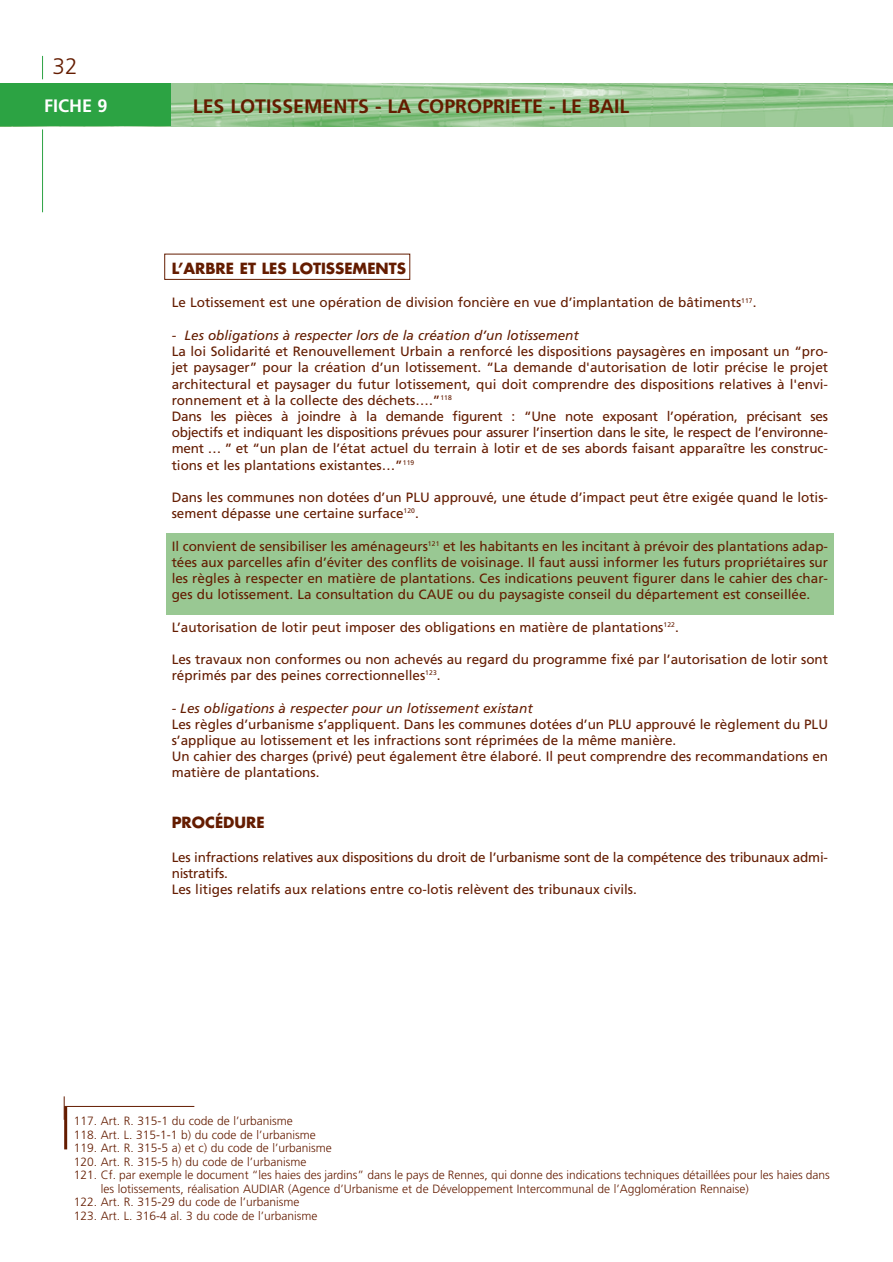
<style>
.page{position:relative;width:893px;height:1262px;background:#fff}
.page>*{position:absolute;margin:0;border:0;box-sizing:border-box;transform-origin:0 0}
.t1{font:300 22.5px "Frutiger";color:#641c00}
.t2{font:700 19.5px "Frutiger";color:#641c00}
.t3{font:700 18px "Frutiger";color:#fff}
.t4{font:700 15px "Futura";color:#641c00}
.t5{font:13.5px/16.2px "Frutiger";color:#641c00}
.t6{font:italic 13.5px "Frutiger";color:#641c00}
.t7{font:300 12px "Frutiger";color:#641c00}
</style>
<div class="page">
<div style="left:166px;top:533px;width:667px;height:82px;background:#99c893"></div>
<img style="left:170px;top:84px;width:722px;height:42px">
<div style="left:0;top:84px;width:170px;height:42px;background:#2ca343"></div>
<hr style="left:64px;top:1106px;width:130px;height:1px;background:#641c00">
<svg style="left:42px;top:56px;width:1px;height:23px"></svg>
<hr style="left:42px;top:129px;width:1px;height:83px;background:#2ca343">
<hr style="left:64px;top:1106px;width:3px;height:43px;background:#641c00">
<div style="left:164px;top:254px;width:246px;height:26px;border:1px solid #641c00"></div>
<h1 class="t1" style="left:53px;top:57px;width:27px">32</h1>
<h3 class="t3" style="left:44px;top:98px;width:65px">FICHE 9</h3>
<h2 class="t2" style="left:193px;top:98px;width:438px">LES LOTISSEMENTS - LA COPROPRIETE - LE BAIL</h2>
<p class="t4" style="left:172px;top:261px;width:236px">L’ARBRE ET LES LOTISSEMENTS</p>
<p class="t5" style="left:172px;top:296px;width:586px">Le Lotissement est une opération de division foncière en vue d’implantation de bâtiments<sup>117</sup>.</p>
<p class="t6" style="left:172px;top:330px;width:408px">- Les obligations à respecter lors de la création d’un lotissement</p>
<p class="t5" style="left:172px;top:344px;width:658px">La loi Solidarité et Renouvellement Urbain a renforcé les dispositions paysagères en imposant un “pro&shy;jet paysager” pour la création d’un lotissement. “La demande d'autorisation de lotir précise le projet architectural et paysager du futur lotissement, qui doit comprendre des dispositions relatives à l'envi&shy;ronnement et à la collecte des déchets….”<sup>118<br></sup>Dans les pièces à joindre à la demande figurent : “Une note exposant l’opération, précisant ses objectifs et indiquant les dispositions prévues pour assurer l’insertion dans le site, le respect de l’environne&shy;ment … ” et “un plan de l’état actuel du terrain à lotir et de ses abords faisant apparaître les construc&shy;tions et les plantations existantes…”<sup>119</sup></p>
<p class="t5" style="left:172px;top:490px;width:658px">Dans les communes non dotées d’un PLU approuvé, une étude d’impact peut être exigée quand le lotis&shy;sement dépasse une certaine surface<sup>120</sup>.</p>
<p class="t5" style="left:172px;top:539px;width:658px;text-align:justify">Il convient de sensibiliser les aménageurs<sup>121</sup> et les habitants en les incitant à prévoir des plantations adap&shy;tées aux parcelles afin d’éviter des conflits de voisinage. Il faut aussi informer les futurs propriétaires sur les règles à respecter en matière de plantations. Ces indications peuvent figurer dans le cahier des char&shy;ges du lotissement. La consultation du CAUE ou du paysagiste conseil du département est conseillée.</p>
<p class="t5" style="left:172px;top:620px;width:508px">L’autorisation de lotir peut imposer des obligations en matière de plantations<sup>122</sup>.</p>
<p class="t5" style="left:172px;top:652px;width:658px">Les travaux non conformes ou non achevés au regard du programme fixé par l’autorisation de lotir sont réprimés par des peines correctionnelles<sup>123</sup>.</p>
<p class="t6" style="left:172px;top:702px;width:362px">- Les obligations à respecter pour un lotissement existant</p>
<p class="t5" style="left:172px;top:717px;width:658px">Les règles d’urbanisme s’appliquent. Dans les communes dotées d’un PLU approuvé le règlement du PLU s’applique au lotissement et les infractions sont réprimées de la même manière.<br>Un cahier des charges (privé) peut également être élaboré. Il peut comprendre des recommandations en matière de plantations.</p>
<p class="t4" style="left:172px;top:816px;width:94px">PROCÉDURE</p>
<p class="t5" style="left:172px;top:850px;width:658px">Les infractions relatives aux dispositions du droit de l’urbanisme sont de la compétence des tribunaux admi&shy;nistratifs.<br>Les litiges relatifs aux relations entre co-lotis relèvent des tribunaux civils.</p>
<p class="t7" style="left:74px;top:1116px;width:221px">117. Art. R. 315-1 du code de l’urbanisme</p>
<p class="t7" style="left:74px;top:1129px;width:244px">118. Art. L. 315-1-1 b) du code de l’urbanisme</p>
<p class="t7" style="left:74px;top:1143px;width:260px">119. Art. R. 315-5 a) et c) du code de l’urbanisme</p>
<p class="t7" style="left:74px;top:1156px;width:234px">120. Art. R. 315-5 h) du code de l’urbanisme</p>
<p class="t7" style="left:74px;top:1170px;width:757px">121. Cf. par exemple le document “les haies des jardins” dans le pays de Rennes, qui donne des indications techniques détaillées pour les haies dans</p>
<p class="t7" style="left:101px;top:1183px;width:649px">les lotissements, réalisation AUDIAR (Agence d’Urbanisme et de Développement Intercommunal de l’Agglomération Rennaise)</p>
<p class="t7" style="left:74px;top:1197px;width:227px">122. Art. R. 315-29 du code de l’urbanisme</p>
<p class="t7" style="left:74px;top:1210px;width:245px">123. Art. L. 316-4 al. 3 du code de l’urbanisme</p>
</div>
